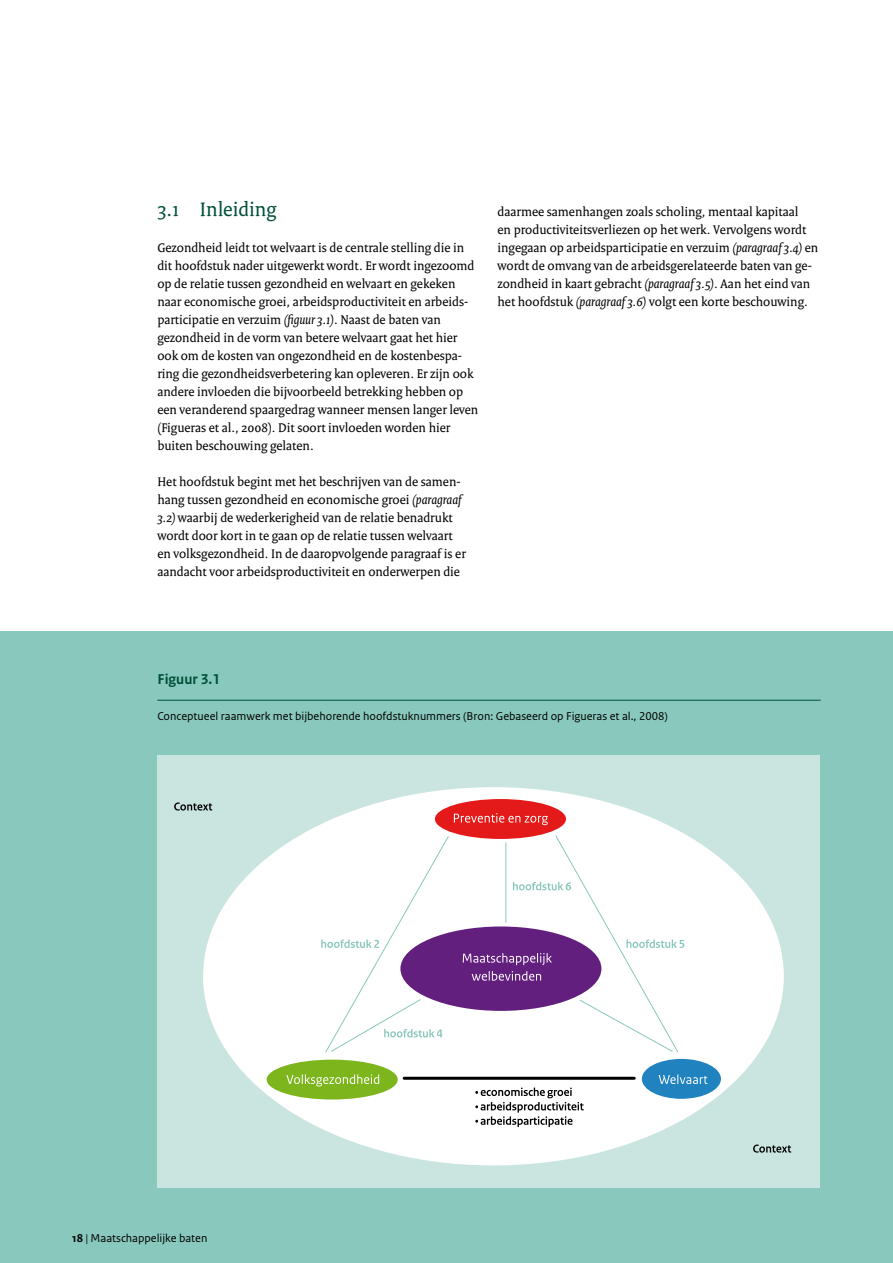
<style>
.page{position:relative;width:893px;height:1263px;background:#fff}
.page>*{position:absolute;margin:0;border:0;box-sizing:border-box;transform-origin:0 0}
.t1{font:21px "Rijksoverheid Serif";color:#005039}
.t2{font:700 15px "Rijksoverheid Sans Text";color:#005039}
.t3{font:13.5px/18px "Rijksoverheid Serif";color:#000}
.t4{font:12px "Rijksoverheid Sans Text";color:#000}
.s1{font-style:italic}
.s2{font-weight:700}
</style>
<div class="page">
<div style="left:0;top:631px;width:893px;height:632px;background:#89c8bc"></div>
<div style="left:157px;top:755px;width:663px;height:433px;background:#cae5df"></div>
<svg style="left:753px;top:1144px;width:38px;height:8px"></svg>
<svg style="left:174px;top:802px;width:38px;height:8px"></svg>
<div style="left:203px;top:787px;width:581px;height:378px;background:#fff;border-radius:50%"></div>
<div style="left:267px;top:1060px;width:131px;height:39px;background:#7db51c;border-radius:50%"></div>
<div style="left:435px;top:799px;width:131px;height:40px;background:#e31a19;border-radius:50%"></div>
<svg style="left:454px;top:813px;width:94px;height:12px"></svg>
<svg style="left:286px;top:1074px;width:93px;height:12px"></svg>
<div style="left:642px;top:1059px;width:79px;height:40px;background:#2082bf;border-radius:50%"></div>
<svg style="left:659px;top:1076px;width:48px;height:8px"></svg>
<svg style="left:325px;top:835px;width:354px;height:244px"></svg>
<svg style="left:321px;top:939px;width:58px;height:9px"></svg>
<svg style="left:626px;top:939px;width:58px;height:9px"></svg>
<svg style="left:384px;top:1029px;width:58px;height:8px"></svg>
<svg style="left:513px;top:882px;width:58px;height:8px"></svg>
<svg style="left:475px;top:1087px;width:109px;height:40px"></svg>
<hr style="left:404px;top:1077px;width:230px;height:3px;background:#000">
<hr style="left:157px;top:700px;width:664px;height:1px;background:#005039">
<h1 class="t1" style="left:157px;top:197px;width:121px">3.1 Inleiding</h1>
<p class="t3" style="left:157px;top:239px;width:323px">Gezondheid leidt tot welvaart is de centrale stelling die in dit hoofdstuk nader uitgewerkt wordt. Er wordt ingezoomd op de relatie tussen gezondheid en welvaart en gekeken naar economische groei, arbeidsproductiviteit en arbeids&shy;participatie en verzuim <span class="s1">(figuur 3.1)</span>. Naast de baten van gezondheid in de vorm van betere welvaart gaat het hier ook om de kosten van ongezondheid en de kostenbespa&shy;ring die gezondheidsverbetering kan opleveren. Er zijn ook andere invloeden die bijvoorbeeld betrekking hebben op een veranderend spaargedrag wanneer mensen langer leven (Figueras et al., 2008). Dit soort invloeden worden hier buiten beschouwing gelaten.</p>
<p class="t3" style="left:157px;top:473px;width:310px">Het hoofdstuk begint met het beschrijven van de samen&shy;hang tussen gezondheid en economische groei <span class="s1">(paragraaf 3.2)</span> waarbij de wederkerigheid van de relatie benadrukt wordt door kort in te gaan op de relatie tussen welvaart en volksgezondheid. In de daaropvolgende paragraaf is er aandacht voor arbeidsproductiviteit en onderwerpen die</p>
<p class="t3" style="left:497px;top:202px;width:322px">daarmee samenhangen zoals scholing, mentaal kapitaal<br>en productiviteitsverliezen op het werk. Vervolgens wordt ingegaan op arbeidsparticipatie en verzuim <span class="s1">(paragraaf 3.4)</span> en wordt de omvang van de arbeidsgerelateerde baten van ge&shy;zondheid in kaart gebracht <span class="s1">(paragraaf 3.5)</span>. Aan het eind van het hoofdstuk <span class="s1">(paragraaf 3.6)</span> volgt een korte beschouwing.</p>
<p class="t2" style="left:157px;top:671px;width:64px">Figuur 3.1</p>
<p class="t4" style="left:157px;top:709px;width:512px">Conceptueel raamwerk met bijbehorende hoofdstuknummers (Bron: Gebaseerd op Figueras et al., 2008)</p>
<p class="t4" style="left:72px;top:1231px;width:137px"><span class="s2">18</span> <span class="s1">|</span> Maatschappelijke baten</p>
</div>
